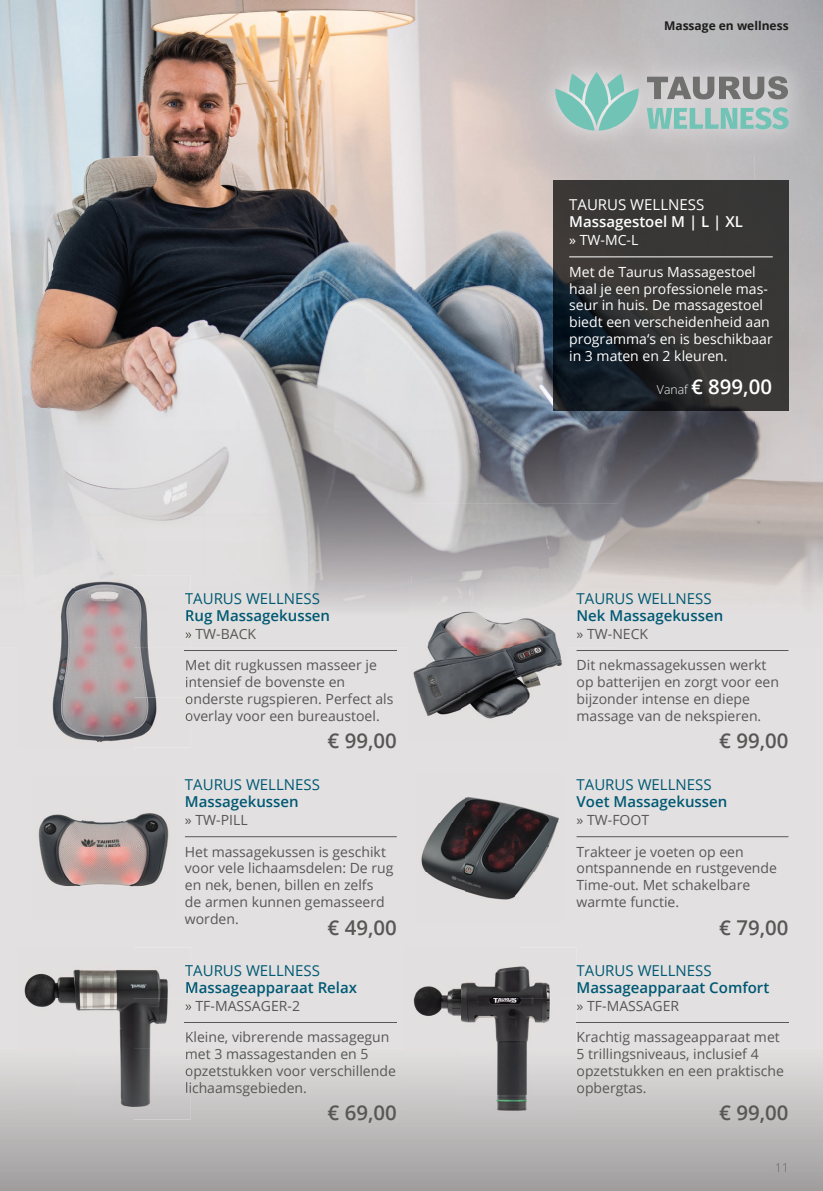
<style>
.page{position:relative;width:823px;height:1191px;background:#fff}
.page>*{position:absolute;margin:0;border:0;box-sizing:border-box;transform-origin:0 0}
.t1{font:600 20.4px "Open Sans";color:#575756}
.t2{font:600 20.4px "Open Sans";color:#fff}
.t3{font:600 15px "Open Sans";color:#005973}
.t4{font:15px "Open Sans";color:#005973}
.t5{font:600 15px "Open Sans";color:#fff}
.t6{font:15px "Open Sans";color:#fff}
.t7{font:14px/16.8px "Open Sans";color:#575756}
.t8{font:14px/16.8px "Open Sans";color:#fff}
.t9{font:700 12px "Open Sans";color:#1d1d1b}
.t10{font:600 12px "Open Sans";color:#1d1d1b}
.s1{font-weight:300;font-size:12.2px}
</style>
<div class="page">
<div style="left:0;top:647px;width:822px;height:402px;background:#e3e0e1"></div>
<div style="left:191px;top:660px;width:185px;height:14px;background:#e3e0e1"></div>
<div style="left:191px;top:676px;width:154px;height:11px;background:#e3e0e1"></div>
<div style="left:191px;top:693px;width:202px;height:14px;background:#e3e0e1"></div>
<div style="left:191px;top:710px;width:187px;height:14px;background:#e3e0e1"></div>
<div style="left:576px;top:965px;width:134px;height:11px;background:#e3e0e1"></div>
<div style="left:191px;top:965px;width:128px;height:11px;background:#e3e0e1"></div>
<div style="left:191px;top:981px;width:166px;height:15px;background:#e3e0e1"></div>
<div style="left:191px;top:1000px;width:108px;height:11px;background:#e3e0e1"></div>
<div style="left:191px;top:1031px;width:198px;height:14px;background:#e3e0e1"></div>
<hr style="left:191px;top:1048px;width:177px;height:1px;background:#e3e0e1">
<img style="left:0;top:0;width:411px;height:647px">
<img style="left:411px;top:0;width:137px;height:215px">
<img style="left:754px;top:72px;width:68px;height:575px">
<img style="left:411px;top:215px;width:141px;height:144px">
<img style="left:411px;top:359px;width:205px;height:288px">
<img style="left:616px;top:410px;width:138px;height:237px">
<img style="left:191px;top:593px;width:128px;height:11px">
<div style="left:191px;top:609px;width:138px;height:15px;background:#e2dfdf"></div>
<img style="left:191px;top:629px;width:65px;height:10px">
<img style="left:532px;top:51px;width:278px;height:103px">
<svg style="left:646px;top:107px;width:142px;height:22px;background:#9bc8c1"></svg>
<svg style="left:646px;top:76px;width:141px;height:23px;background:#999899"></svg>
<svg style="left:555px;top:72px;width:83px;height:59px;background:#9ac8c0"></svg>
<img style="left:552px;top:180px;width:236px;height:230px">
<hr style="left:569px;top:256px;width:203px;height:1px;background:#fff">
<img style="left:771px;top:1163px;width:14px;height:8px">
<div style="left:191px;top:1049px;width:177px;height:13px;background:#dfdcdc"></div>
<div style="left:191px;top:1065px;width:204px;height:14px;background:#d7d5d5"></div>
<div style="left:191px;top:1082px;width:115px;height:14px;background:#cfcdcd"></div>
<hr style="left:185px;top:650px;width:211px;height:1px;background:#575756">
<img style="left:18px;top:575px;width:173px;height:172px">
<svg style="left:185px;top:593px;width:6px;height:11px"></svg>
<img style="left:186px;top:609px;width:5px;height:15px">
<svg style="left:185px;top:629px;width:6px;height:10px"></svg>
<img style="left:186px;top:660px;width:5px;height:14px">
<svg style="left:186px;top:676px;width:5px;height:11px"></svg>
<img style="left:186px;top:693px;width:5px;height:14px">
<img style="left:186px;top:710px;width:5px;height:14px">
<hr style="left:185px;top:836px;width:211px;height:1px;background:#575756">
<img style="left:33px;top:776px;width:143px;height:143px">
<hr style="left:576px;top:650px;width:212px;height:1px;background:#575756">
<img style="left:409px;top:583px;width:157px;height:157px">
<hr style="left:576px;top:836px;width:212px;height:1px;background:#575756">
<img style="left:416px;top:774px;width:148px;height:147px">
<hr style="left:576px;top:1022px;width:212px;height:1px;background:#575756">
<img style="left:404px;top:947px;width:172px;height:172px">
<hr style="left:185px;top:1022px;width:211px;height:1px;background:#575756">
<img style="left:18px;top:947px;width:173px;height:172px">
<svg style="left:185px;top:965px;width:6px;height:11px"></svg>
<img style="left:186px;top:981px;width:5px;height:15px">
<svg style="left:185px;top:1000px;width:6px;height:11px"></svg>
<img style="left:186px;top:1031px;width:5px;height:14px">
<svg style="left:186px;top:1048px;width:5px;height:14px"></svg>
<p class="t4" style="left:185px;top:588px;width:136px">TAURUS WELLNESS</p>
<p class="t3" style="left:185px;top:605px;width:147px">Rug Massagekussen</p>
<p class="t7" style="left:185px;top:625px;width:73px">» TW-BACK</p>
<p class="t7" style="left:185px;top:656px;width:210px">Met dit rugkussen masseer je intensief de bovenste en onderste rugspieren. Perfect als overlay voor een bureaustoel.</p>
<h1 class="t1" style="left:327px;top:727px;width:71px">€ 99,00</h1>
<p class="t4" style="left:185px;top:774px;width:136px">TAURUS WELLNESS</p>
<p class="t3" style="left:185px;top:791px;width:115px">Massagekussen</p>
<p class="t7" style="left:185px;top:811px;width:64px">» TW-PILL</p>
<p class="t7" style="left:185px;top:842px;width:210px">Het massagekussen is geschikt voor vele lichaamsdelen: De rug en nek, benen, billen en zelfs<br>de armen kunnen gemasseerd worden.</p>
<h1 class="t1" style="left:327px;top:913px;width:71px">€ 49,00</h1>
<p class="t4" style="left:185px;top:960px;width:136px">TAURUS WELLNESS</p>
<p class="t3" style="left:185px;top:977px;width:173px">Massageapparaat Relax</p>
<p class="t7" style="left:185px;top:997px;width:116px">» TF-MASSAGER-2</p>
<p class="t7" style="left:185px;top:1028px;width:212px">Kleine, vibrerende massagegun met 3 massagestanden en 5 opzetstukken voor verschillende lichaamsgebieden.</p>
<h1 class="t1" style="left:327px;top:1098px;width:71px">€ 69,00</h1>
<p class="t10" style="left:657px;top:18px;width:99px">Mas age und We</p>
<p class="t9" style="left:663px;top:17px;width:126px">Massage en wellness</p>
<p class="t6" style="left:569px;top:194px;width:136px">TAURUS WELLNESS</p>
<p class="t5" style="left:569px;top:211px;width:175px">Massagestoel M | L | XL</p>
<p class="t8" style="left:569px;top:231px;width:71px">» TW-MC-L</p>
<p class="t8" style="left:569px;top:263px;width:205px">Met de Taurus Massagestoel haal je een professionele mas&shy;seur in huis. De massagestoel biedt een verscheidenheid aan programma‘s en is beschikbaar in 3 maten en 2 kleuren.</p>
<h1 class="t2" style="left:656px;top:372px;width:116px"><span class="s1">Vanaf</span> € 899,00</h1>
<p class="t4" style="left:576px;top:588px;width:136px">TAURUS WELLNESS</p>
<p class="t3" style="left:576px;top:605px;width:148px">Nek Massagekussen</p>
<p class="t7" style="left:576px;top:625px;width:73px">» TW-NECK</p>
<p class="t7" style="left:576px;top:656px;width:204px">Dit nekmassagekussen werkt op batterijen en zorgt voor een bijzonder intense en diepe massage van de nekspieren.</p>
<h1 class="t1" style="left:718px;top:727px;width:71px">€ 99,00</h1>
<p class="t4" style="left:576px;top:774px;width:136px">TAURUS WELLNESS</p>
<p class="t3" style="left:576px;top:791px;width:152px">Voet Massagekussen</p>
<p class="t7" style="left:576px;top:811px;width:74px">» TW-FOOT</p>
<p class="t7" style="left:576px;top:842px;width:202px">Trakteer je voeten op een ontspannende en rustgevende<br>Time-out. Met schakelbare warmte functie.</p>
<h1 class="t1" style="left:718px;top:913px;width:71px">€ 79,00</h1>
<p class="t4" style="left:576px;top:960px;width:136px">TAURUS WELLNESS</p>
<p class="t3" style="left:576px;top:977px;width:194px">Massageapparaat Comfort</p>
<p class="t7" style="left:576px;top:997px;width:104px">» TF-MASSAGER</p>
<p class="t7" style="left:576px;top:1028px;width:209px">Krachtig massageapparaat met<br>5 trillingsniveaus, inclusief 4 opzetstukken en een praktische opbergtas.</p>
<h1 class="t1" style="left:718px;top:1098px;width:71px">€ 99,00</h1>
</div>
